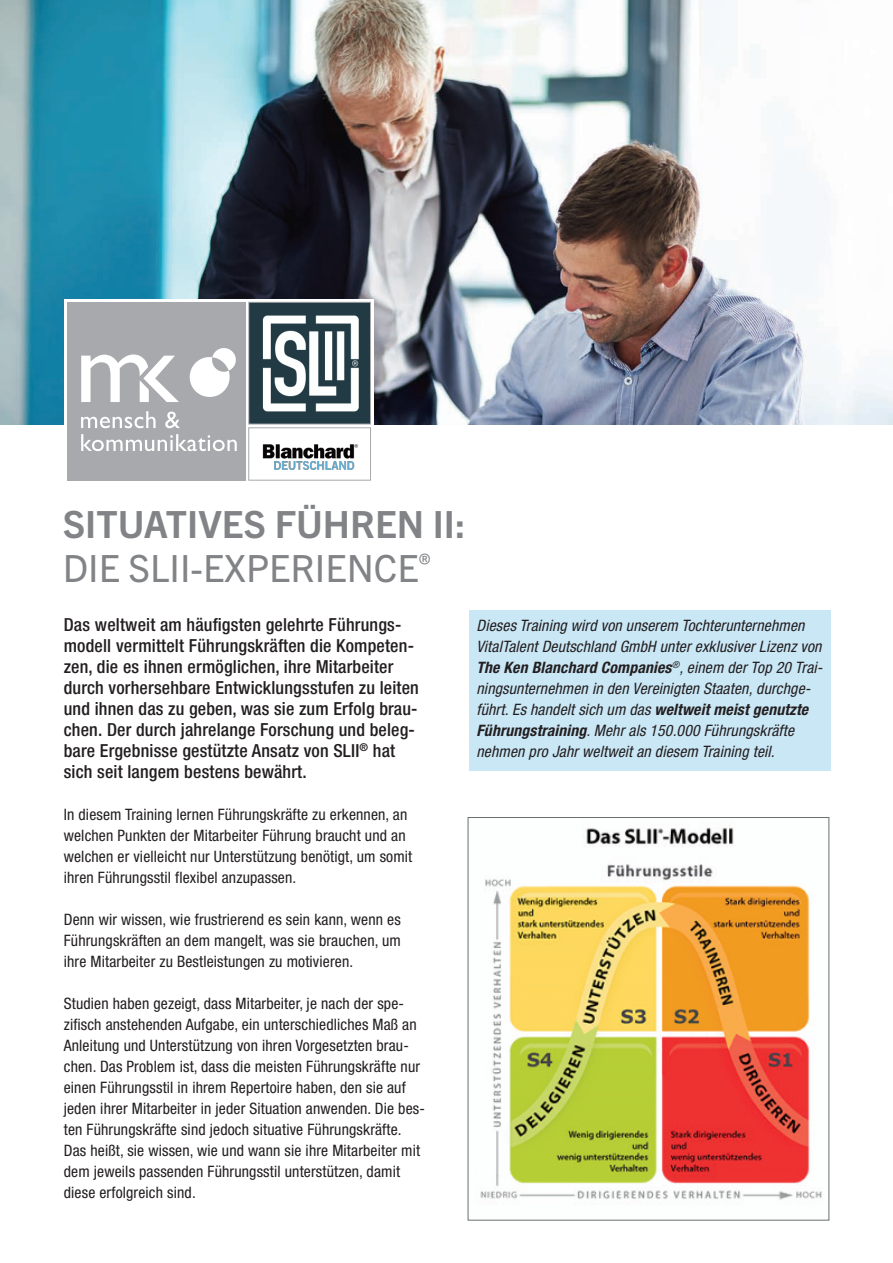
<style>
.page{position:relative;width:893px;height:1263px;background:#fff}
.page>*{position:absolute;margin:0;border:0;box-sizing:border-box;transform-origin:0 0}
.t1{font:700 37.5px/43.5px "Trade Gothic Next LT Pro";color:#818386}
.t2{font:500 condensed 18px/21px "Helvetica Neue LT Std";letter-spacing:.01em;color:#231f20}
.t3{font:condensed 15.75px/21px "Helvetica Neue LT Std";letter-spacing:.01em;color:#231f20}
.t4{font:italic condensed 15.75px/21px "Helvetica Neue LT Std";letter-spacing:.01em;color:#231f20}
.s1{font-weight:400}
.s2{font-weight:700}
</style>
<div class="page">
<img style="left:0;top:0;width:893px;height:424px">
<img style="left:480px;top:827px;width:342px;height:377px">
<div style="left:468px;top:817px;width:361px;height:403px;border:1px solid #6c6d70"></div>
<svg style="left:64px;top:299px;width:309px;height:182px"></svg>
<div style="left:67px;top:302px;width:178px;height:178px;background:#a8a9ad"></div>
<svg style="left:81px;top:411px;width:156px;height:40px"></svg>
<svg style="left:81px;top:354px;width:98px;height:48px"></svg>
<svg style="left:190px;top:348px;width:46px;height:49px"></svg>
<img style="left:250px;top:304px;width:119px;height:118px">
<div style="left:248px;top:302px;width:123px;height:122px;border:1px solid #a8a9ad"></div>
<div style="left:249px;top:428px;width:121px;height:52px;background:#fff"></div>
<img style="left:262px;top:444px;width:96px;height:26px">
<div style="left:248px;top:427px;width:123px;height:53px;border:1px solid #a8a9ad"></div>
<div style="left:469px;top:610px;width:361px;height:160px;background:#cae7f6"></div>
<h1 class="t1" style="left:63px;top:506px;width:404px">SITUATIVES FÜHREN II:<br><span class="s1">DIE SLII-EXPERIENCE</span><sup>®</sup></h1>
<p class="t2" style="left:64px;top:615px;width:357px">Das weltweit am häufigsten gelehrte Führungs&shy;modell vermittelt Führungskräften die Kompeten&shy;zen, die es ihnen ermöglichen, ihre Mitarbeiter durch vorhersehbare Entwicklungsstufen zu leiten und ihnen das zu geben, was sie zum Erfolg brau&shy;chen. Der durch jahrelange Forschung und beleg&shy;bare Ergebnisse gestützte Ansatz von SLII<sup>®</sup> hat sich seit langem bestens bewährt.</p>
<p class="t3" style="left:64px;top:805px;width:350px">In diesem Training lernen Führungskräfte zu erkennen, an welchen Punkten der Mitarbeiter Führung braucht und an welchen er vielleicht nur Unterstützung benötigt, um somit ihren Führungsstil flexibel anzupassen.</p>
<p class="t3" style="left:64px;top:910px;width:339px;text-align:justify">Denn wir wissen, wie frustrierend es sein kann, wenn es Führungskräften an dem mangelt, was sie brauchen, um ihre Mitarbeiter zu Bestleistungen zu motivieren.</p>
<p class="t3" style="left:64px;top:994px;width:363px">Studien haben gezeigt, dass Mitarbeiter, je nach der spe&shy;zifisch anstehenden Aufgabe, ein unterschiedliches Maß an Anleitung und Unterstützung von ihren Vorgesetzten brau&shy;chen. Das Problem ist, dass die meisten Führungskräfte nur einen Führungsstil in ihrem Repertoire haben, den sie auf jeden ihrer Mitarbeiter in jeder Situation anwenden. Die bes&shy;ten Führungskräfte sind jedoch situative Führungskräfte.<br>Das heißt, sie wissen, wie und wann sie ihre Mitarbeiter mit dem jeweils passenden Führungsstil unterstützen, damit diese erfolgreich sind.</p>
<p class="t4" style="left:476px;top:616px;width:348px">Dieses Training wird von unserem Tochterunternehmen VitalTalent Deutschland GmbH unter exklusiver Lizenz von <span class="s2">The Ken Blanchard Companies</span><sup>®</sup>, einem der Top 20 Trai&shy;ningsunternehmen in den Vereinigten Staaten, durchge&shy;führt. Es handelt sich um das <span class="s2">weltweit meist genutzte Führungstraining</span>. Mehr als 150.000 Führungskräfte nehmen pro Jahr weltweit an diesem Training teil.</p>
</div>
